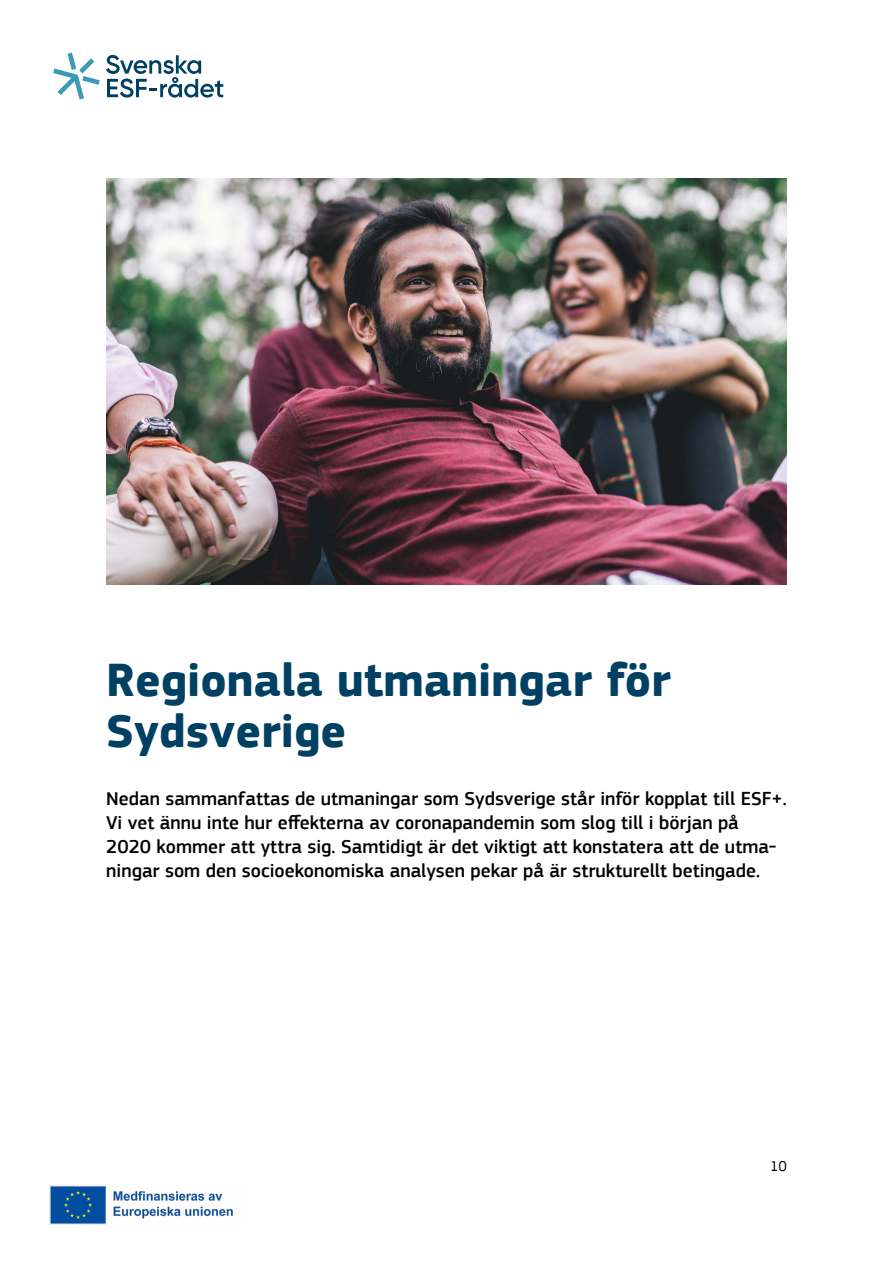
<style>
.page{position:relative;width:893px;height:1263px;background:#fff}
.page>*{position:absolute;margin:0;border:0;box-sizing:border-box;transform-origin:0 0}
.t1{font:700 48px/51px "PF Square Sans Pro";color:#004062}
.t2{font:500 19.5px/24px "PF Square Sans Pro";color:#000}
.t3{font:15px "PF Square Sans Pro";color:#000}
</style>
<div class="page">
<svg style="left:53px;top:53px;width:47px;height:47px"></svg>
<svg style="left:106px;top:55px;width:117px;height:43px"></svg>
<img style="left:49px;top:1185px;width:184px;height:40px">
<img style="left:106px;top:179px;width:681px;height:406px">
<h1 class="t1" style="left:106px;top:656px;width:566px">Regionala utmaningar för<br>Sydsverige</h1>
<p class="t2" style="left:106px;top:787px;width:682px">Nedan sammanfattas de utmaningar som Sydsverige står inför kopplat till ESF+.<br>Vi vet ännu inte hur effekterna av coronapandemin som slog till i början på 2020 kommer att yttra sig. Samtidigt är det viktigt att konstatera att de utma&shy;ningar som den socioekonomiska analysen pekar på är strukturellt betingade.</p>
<p class="t3" style="left:770px;top:1157px;width:18px">10</p>
</div>
